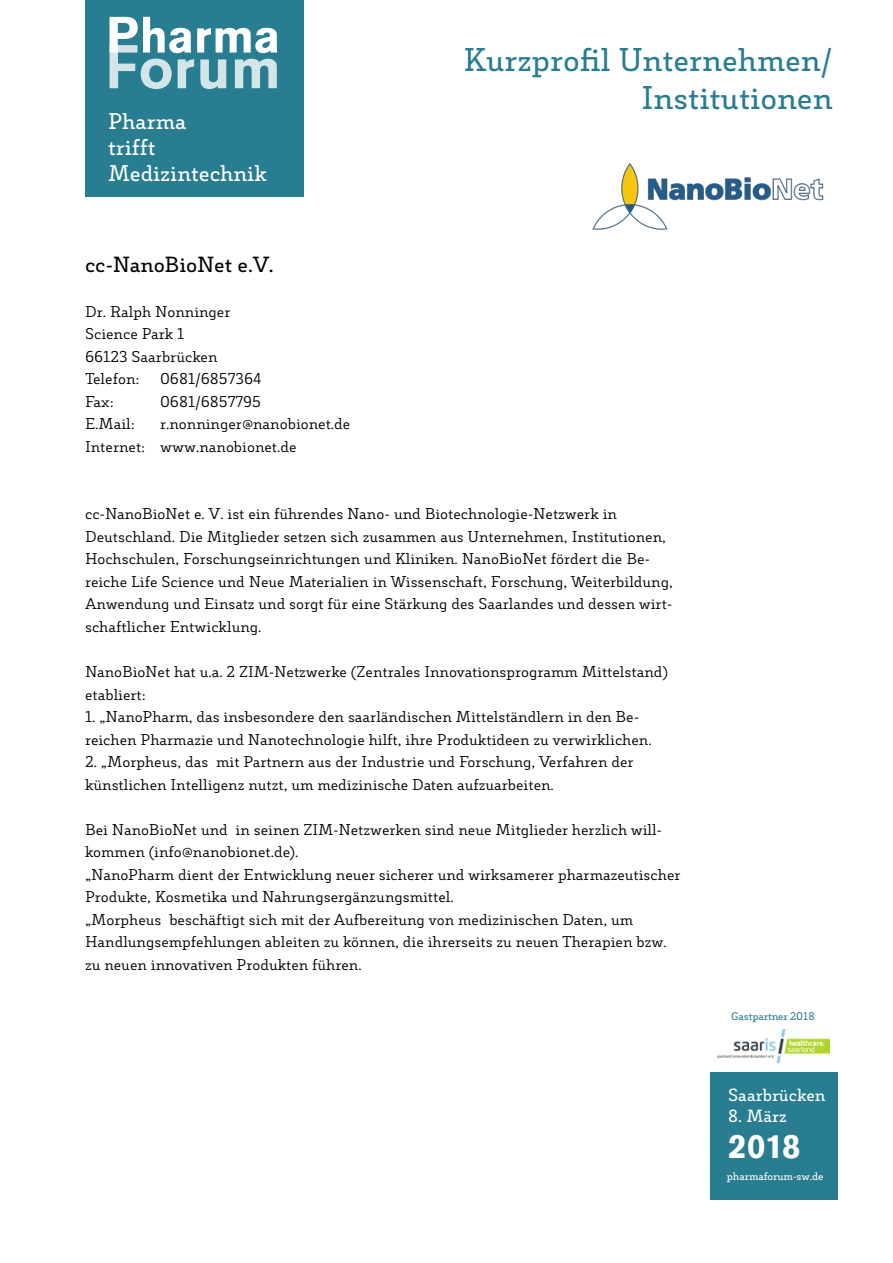
<style>
.page{position:relative;width:893px;height:1263px;background:#fff}
.page>*{position:absolute;margin:0;border:0;box-sizing:border-box;transform-origin:0 0}
.t1{font:900 33px "Akzidenz Grotesk";color:#fff}
.t2{font:600 31.5px/37.8px "Decour";color:#287d90;text-align:right}
.t3{font:600 21.75px/26.1px "Decour";color:#fff}
.t4{font:600 21px "Decour";letter-spacing:-.005em;color:#000}
.t5{font:600 16.95px "Decour";color:#fff}
.t6{font:15px/22.5px "Decour";color:#000}
.t7{font:600 10.65px "Decour";letter-spacing:-.01em;color:#fff}
.t8{font:600 10.65px "Decour";letter-spacing:-.01em;color:#287d90}
</style>
<div class="page">
<div style="left:710px;top:1072px;width:128px;height:127px;background:#287d90"></div>
<img style="left:718px;top:1030px;width:112px;height:32px">
<div style="left:85px;top:0;width:218px;height:198px;background:#287d90"></div>
<svg style="left:110px;top:17px;width:168px;height:72px"></svg>
<img style="left:592px;top:163px;width:232px;height:67px">
<h3 class="t3" style="left:108px;top:108px;width:160px">Pharma<br>trifft<br>Medizintechnik</h3>
<h3 class="t4" style="left:85px;top:251px;width:190px">cc-NanoBioNet e.V.</h3>
<p class="t6" style="left:85px;top:300px;width:147px">Dr. Ralph Nonninger<br>Science Park 1<br>66123 Saarbrücken<br>Telefon:</p>
<p class="t6" style="left:160px;top:368px;width:103px">0681/6857364</p>
<p class="t6" style="left:85px;top:390px;width:30px">Fax:</p>
<p class="t6" style="left:160px;top:390px;width:102px">0681/6857795</p>
<p class="t6" style="left:85px;top:413px;width:51px">E.Mail:</p>
<p class="t6" style="left:85px;top:413px;width:267px;text-indent:75px">r.nonninger@nanobionet.de<br>Internet: www.nanobionet.de</p>
<h2 class="t2" style="left:464px;top:41px;width:371px">Kurzprofil Unternehmen/<br>Institutionen</h2>
<p class="t6" style="left:85px;top:503px;width:589px">cc-NanoBioNet e. V. ist ein führendes Nano- und Biotechnologie-Netzwerk in Deutschland. Die Mitglieder setzen sich zusammen aus Unternehmen, Institutionen, Hochschulen, Forschungseinrichtungen und Kliniken. NanoBioNet fördert die Be&shy;reiche Life Science und Neue Materialien in Wissenschaft, Forschung, Weiterbildung, Anwendung und Einsatz und sorgt für eine Stärkung des Saarlandes und dessen wirt&shy;schaftlicher Entwicklung.</p>
<p class="t6" style="left:85px;top:660px;width:585px">NanoBioNet hat u.a. 2 ZIM-Netzwerke (Zentrales Innovationsprogramm Mittelstand) etabliert:</p>
<p class="t6" style="left:85px;top:705px;width:568px">1. „NanoPharm, das insbesondere den saarländischen Mittelständlern in den Be&shy;reichen Pharmazie und Nanotechnologie hilft, ihre Produktideen zu verwirklichen.</p>
<p class="t6" style="left:85px;top:750px;width:550px">2. „Morpheus, das mit Partnern aus der Industrie und Forschung, Verfahren der künstlichen Intelligenz nutzt, um medizinische Daten aufzuarbeiten.</p>
<p class="t6" style="left:85px;top:818px;width:597px">Bei NanoBioNet und in seinen ZIM-Netzwerken sind neue Mitglieder herzlich will&shy;kommen (info@nanobionet.de).<br>„NanoPharm dient der Entwicklung neuer sicherer und wirksamerer pharmazeutischer Produkte, Kosmetika und Nahrungsergänzungsmittel.<br>„Morpheus beschäftigt sich mit der Aufbereitung von medizinischen Daten, um Handlungsempfehlungen ableiten zu können, die ihrerseits zu neuen Therapien bzw. zu neuen innovativen Produkten führen.</p>
<p class="t8" style="left:731px;top:1010px;width:85px">Gastpartner 2018</p>
<p class="t5" style="left:728px;top:1084px;width:99px">Saarbrücken</p>
<p class="t5" style="left:728px;top:1105px;width:60px">8. März</p>
<h1 class="t1" style="left:728px;top:1126px;width:74px">2018</h1>
<p class="t7" style="left:727px;top:1170px;width:98px">pharmaforum-sw.de</p>
</div>
